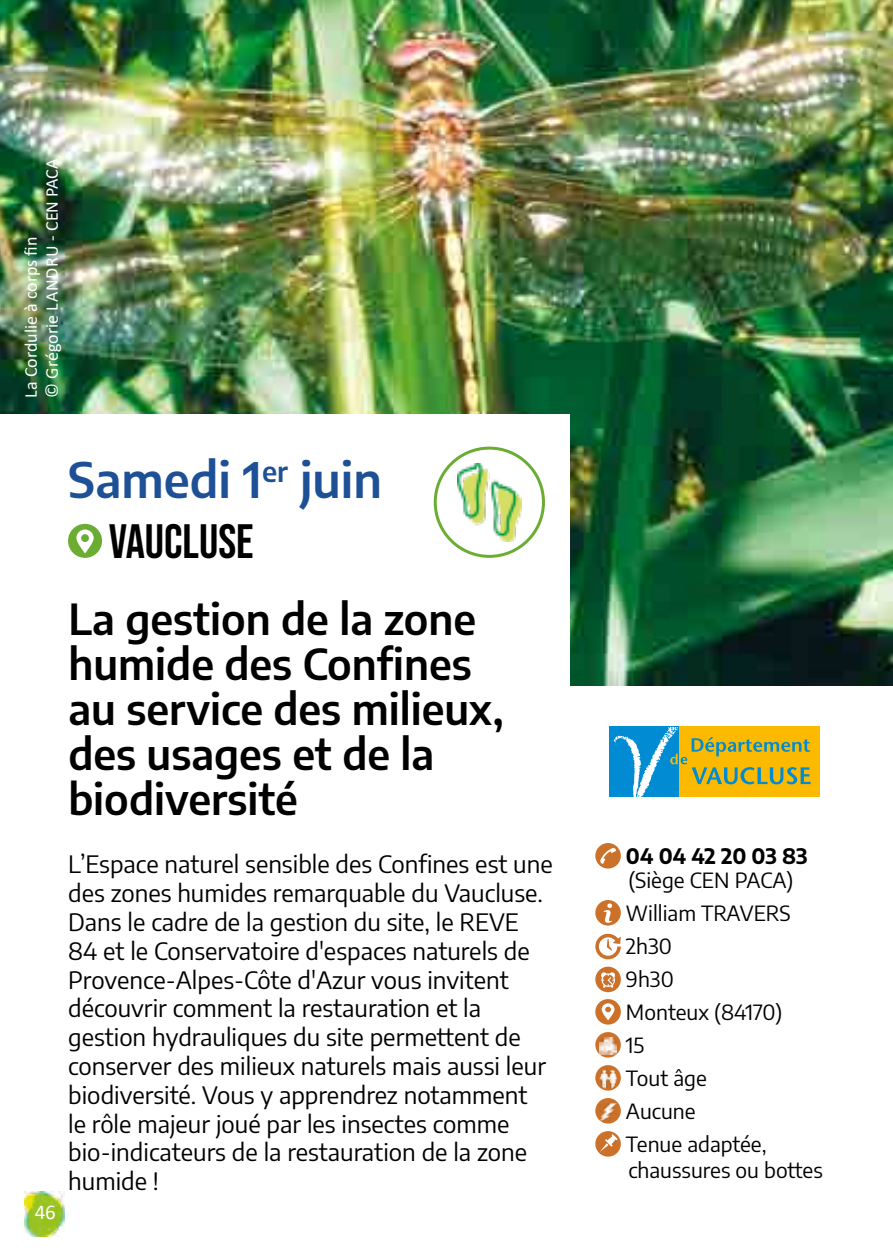
<style>
.page{position:relative;width:893px;height:1259px;background:#fff}
.page>*{position:absolute;margin:0;border:0;box-sizing:border-box;transform-origin:0 0}
.t1{font:600 48px "Encode Sans";color:#1e5096}
.t2{font:48px "Bebas Neue";color:#000}
.t3{font:600 42px/45px "Encode Sans";color:#000}
.t4{font:24px/28.8px "Encode Sans";color:#000}
.t5{font:21px/33px "Encode Sans";color:#000}
.t6{font:700 21px "Encode Sans";letter-spacing:-.005em;color:#000}
.t7{font:21px "Calibri";color:#fff}
.t8{font:18px/21px "Calibri";color:#fff}
</style>
<div class="page">
<img style="left:24px;top:1191px;width:41px;height:45px">
<img style="left:0;top:0;width:893px;height:685px">
<div style="left:0;top:415px;width:570px;height:422px;background:#fff"></div>
<div style="left:68px;top:524px;width:34px;height:34px;background:#6bad33;border-radius:50%"></div>
<svg style="left:76px;top:529px;width:18px;height:24px"></svg>
<div style="left:595px;top:843px;width:26px;height:25px;background:#cc7129;border-radius:50%"></div>
<svg style="left:600px;top:848px;width:16px;height:16px"></svg>
<div style="left:595px;top:900px;width:26px;height:25px;background:#cc7129;border-radius:50%"></div>
<svg style="left:604px;top:903px;width:8px;height:19px"></svg>
<svg style="left:595px;top:933px;width:26px;height:27px"></svg>
<div style="left:595px;top:966px;width:26px;height:26px;background:#cc7129;border-radius:50%"></div>
<svg style="left:601px;top:972px;width:14px;height:15px"></svg>
<div style="left:595px;top:999px;width:26px;height:25px;background:#cc7129;border-radius:50%"></div>
<svg style="left:602px;top:1003px;width:12px;height:17px"></svg>
<svg style="left:595px;top:1032px;width:26px;height:25px"></svg>
<img style="left:600px;top:1037px;width:17px;height:17px">
<svg style="left:595px;top:1065px;width:26px;height:25px"></svg>
<img style="left:600px;top:1068px;width:17px;height:20px">
<div style="left:595px;top:1098px;width:26px;height:25px;background:#cc7129;border-radius:50%"></div>
<img style="left:600px;top:1103px;width:17px;height:18px">
<div style="left:595px;top:1131px;width:26px;height:25px;background:#cc7129;border-radius:50%"></div>
<svg style="left:600px;top:1134px;width:18px;height:17px"></svg>
<div style="left:609px;top:727px;width:70px;height:70px;background:#008bd2"></div>
<div style="left:679px;top:727px;width:141px;height:70px;background:#fbba00"></div>
<svg style="left:613px;top:726px;width:198px;height:71px"></svg>
<div style="left:434px;top:446px;width:111px;height:112px;border:3px solid #6bad33;border-radius:50%"></div>
<img style="left:457px;top:463px;width:64px;height:78px">
<p class="t8" style="left:20px;top:398px;width:240px;rotate:-90deg">La Cordulie à corps fin<br>© Grégorie LANDRU - CEN PACA</p>
<h1 class="t1" style="left:68px;top:445px;width:316px">Samedi 1<sup>er</sup> juin</h1>
<h1 class="t2" style="left:109px;top:514px;width:146px">VAUCLUSE</h1>
<h2 class="t3" style="left:68px;top:594px;width:437px">La gestion de la zone humide des Confines au service des milieux, des usages et de la biodiversité</h2>
<p class="t7" style="left:35px;top:1197px;width:23px">46</p>
<p class="t4" style="left:68px;top:849px;width:486px">L’Espace naturel sensible des Confines est une des zones humides remarquable du Vaucluse.<br>Dans le cadre de la gestion du site, le REVE 84 et le Conservatoire d'espaces naturels de Provence-Alpes-Côte d'Azur vous invitent découvrir comment la restauration et la gestion hydrauliques du site permettent de conserver des milieux naturels mais aussi leur biodiversité. Vous y apprendrez notamment<br>le rôle majeur joué par les insectes comme bio-indicateurs de la restauration de la zone humide !</p>
<p class="t6" style="left:626px;top:840px;width:183px">04 04 42 20 03 83</p>
<p class="t5" style="left:626px;top:863px;width:169px">(Siège CEN PACA)<br>William TRAVERS<br>2h30<br>9h30<br>Monteux (84170)<br>15<br>Tout âge<br>Aucune<br>Tenue adaptée,</p>
<p class="t5" style="left:628px;top:1152px;width:196px">chaussures ou bottes</p>
</div>
